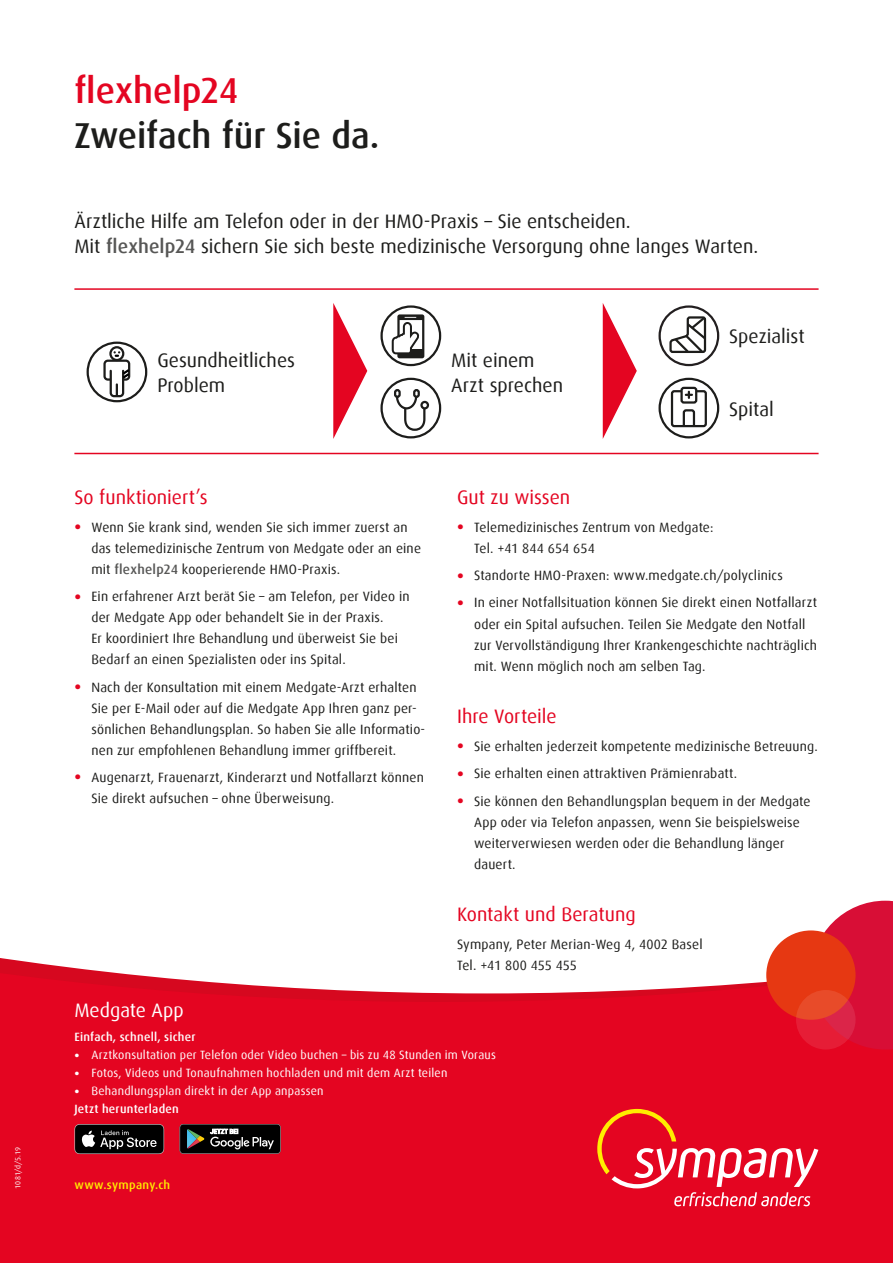
<style>
.page{position:relative;width:893px;height:1263px;background:#e40521}
.page>*{position:absolute;margin:0;border:0;box-sizing:border-box;transform-origin:0 0}
.t1{font:500 36px "Dax";letter-spacing:-.005em;color:#1d1d1b}
.t2{font:500 36px "Dax";color:#e40521}
.t3{font:19.5px/25.5px "Dax";color:#1d1d1b}
.t4{font:19.5px "Dax";color:#e40521}
.t5{font:19.5px "Dax";color:#fff}
.t6{font:13.5px/21px "Dax";letter-spacing:.015em;color:#1d1d1b}
.t7{font:12px/18px "Dax";letter-spacing:.02em;color:#fff}
.t8{font:500 12px "Dax";letter-spacing:.02em;color:#fff}
.t9{font:500 12px "Dax";letter-spacing:.025em;color:#ffed00}
.t10{font:7.5px "Dax";color:#fff}
.s1{font-weight:500;color:#575756}
.s2{font-weight:700;font-size:17.25px;color:#e40521}
.s3{font-weight:700;font-size:12.75px}
.s4{font-weight:500}
</style>
<div class="page">
<div style="left:0;top:0;width:893px;height:993px;background:#fff"></div>
<svg style="left:811px;top:901px;width:82px;height:148px;background:#dd2c4e"></svg>
<div style="left:766px;top:930px;width:89px;height:90px;background:#e63812;border-radius:50%"></div>
<svg style="left:796px;top:990px;width:59px;height:59px;background:#e43035"></svg>
<svg style="left:597px;top:1109px;width:221px;height:97px"></svg>
<svg style="left:603px;top:303px;width:34px;height:136px"></svg>
<svg style="left:333px;top:303px;width:34px;height:136px"></svg>
<hr style="left:74px;top:288px;width:745px;height:2px;background:#e40521">
<hr style="left:74px;top:453px;width:745px;height:1px;background:#e40521">
<div style="left:380px;top:378px;width:61px;height:60px;border:2px solid #1d1d1b;border-radius:50%"></div>
<div style="left:420px;top:401px;width:9px;height:8px;border:2px solid #1d1d1b;border-radius:50%"></div>
<div style="left:394px;top:389px;width:7px;height:9px;border:2px solid #1d1d1b;border-radius:2px"></div>
<div style="left:413px;top:389px;width:7px;height:9px;border:2px solid #1d1d1b;border-radius:2px"></div>
<svg style="left:395px;top:394px;width:32px;height:38px"></svg>
<div style="left:380px;top:305px;width:61px;height:61px;border:2px solid #1d1d1b;border-radius:50%"></div>
<div style="left:397px;top:314px;width:27px;height:44px;border:2px solid #1d1d1b"></div>
<div style="left:399px;top:349px;width:24px;height:8px;background:#1d1d1b"></div>
<svg style="left:392px;top:316px;width:31px;height:38px"></svg>
<div style="left:87px;top:342px;width:60px;height:60px;border:2px solid #1d1d1b;border-radius:50%"></div>
<div style="left:109px;top:346px;width:15px;height:15px;border:2px solid #1d1d1b;border-radius:50%"></div>
<div style="left:103px;top:360px;width:27px;height:21px;border:2px solid #1d1d1b;border-radius:3px"></div>
<svg style="left:114px;top:351px;width:6px;height:6px"></svg>
<svg style="left:108px;top:367px;width:24px;height:31px"></svg>
<div style="left:658px;top:378px;width:61px;height:60px;border:2px solid #1d1d1b;border-radius:50%"></div>
<div style="left:671px;top:390px;width:36px;height:37px;border:2px solid #1d1d1b;border-radius:2px"></div>
<svg style="left:686px;top:392px;width:6px;height:6px"></svg>
<div style="left:680px;top:387px;width:17px;height:17px;border:2px solid #1d1d1b;border-radius:2px"></div>
<svg style="left:682px;top:408px;width:14px;height:20px"></svg>
<div style="left:658px;top:305px;width:61px;height:61px;border:2px solid #231f20;border-radius:50%"></div>
<svg style="left:668px;top:315px;width:40px;height:40px;background:#c0c0bf"></svg>
<svg style="left:74px;top:1124px;width:90px;height:30px;background:#2f2c2d"></svg>
<svg style="left:180px;top:1124px;width:101px;height:30px;background:#2d2e2d"></svg>
<p class="t10" style="left:14px;top:1188px;width:43px;rotate:-90deg">1081/d/5.19</p>
<h1 class="t2" style="left:74px;top:70px;width:165px">flexhelp24</h1>
<h1 class="t1" style="left:74px;top:115px;width:306px">Zweifach für Sie da.</h1>
<h2 class="t3" style="left:74px;top:209px;width:685px">Ärztliche Hilfe am Telefon oder in der HMO-Praxis – Sie entscheiden.<br>Mit <span class="s1">flexhelp24</span> sichern Sie sich beste medizinische Versorgung ohne langes Warten.</h2>
<h2 class="t3" style="left:157px;top:348px;width:139px">Gesundheitliches<br>Problem</h2>
<h2 class="t3" style="left:451px;top:348px;width:113px">Mit einem<br>Arzt sprechen</h2>
<h2 class="t3" style="left:729px;top:324px;width:77px">Spezialist</h2>
<h2 class="t3" style="left:729px;top:396px;width:46px">Spital</h2>
<h2 class="t4" style="left:74px;top:487px;width:135px">So funktioniert’s</h2>
<p class="t6" style="left:91px;top:517px;width:331px;text-indent:-17px"><span class="s2">•</span> Wenn Sie krank sind, wenden Sie sich immer zuerst an das telemedizinische Zentrum von Medgate oder an eine mit <span class="s1">flexhelp24</span> kooperierende HMO-Praxis.</p>
<p class="t6" style="left:91px;top:586px;width:320px;text-indent:-17px"><span class="s2">•</span> Ein erfahrener Arzt berät Sie – am Telefon, per Video in der Medgate App oder behandelt Sie in der Praxis.<br>Er koordiniert Ihre Behandlung und überweist Sie bei Bedarf an einen Spezialisten oder ins Spital.</p>
<p class="t6" style="left:91px;top:676px;width:335px;text-indent:-17px"><span class="s2">•</span> Nach der Konsultation mit einem Medgate-Arzt erhalten Sie per E-Mail oder auf die Medgate App Ihren ganz per&shy;sönlichen Behandlungsplan. So haben Sie alle Informatio&shy;nen zur empfohlenen Behandlung immer griffbereit.</p>
<p class="t6" style="left:91px;top:767px;width:334px;text-indent:-17px"><span class="s2">•</span> Augenarzt, Frauenarzt, Kinderarzt und Notfallarzt können<br>Sie direkt aufsuchen – ohne Überweisung.</p>
<h2 class="t4" style="left:457px;top:487px;width:115px">Gut zu wissen</h2>
<p class="t6" style="left:474px;top:517px;width:241px;text-indent:-17px"><span class="s2">•</span> Telemedizinisches Zentrum von Medgate:<br>Tel. +41 844 654 654</p>
<p class="t6" style="left:457px;top:565px;width:327px"><span class="s2">•</span> Standorte HMO-Praxen: www.medgate.ch/polyclinics</p>
<p class="t6" style="left:474px;top:592px;width:344px;text-indent:-17px"><span class="s2">•</span> In einer Notfallsituation können Sie direkt einen Notfallarzt oder ein Spital aufsuchen. Teilen Sie Medgate den Notfall zur Vervollständigung Ihrer Krankengeschichte nachträglich mit. Wenn möglich noch am selben Tag.</p>
<h2 class="t4" style="left:457px;top:706px;width:101px">Ihre Vorteile</h2>
<p class="t6" style="left:457px;top:736px;width:362px"><span class="s2">•</span> Sie erhalten jederzeit kompetente medizinische Betreuung.</p>
<p class="t6" style="left:457px;top:763px;width:281px"><span class="s2">•</span> Sie erhalten einen attraktiven Prämienrabatt.</p>
<p class="t6" style="left:474px;top:790px;width:338px;text-indent:-17px"><span class="s2">•</span> Sie können den Behandlungsplan bequem in der Medgate App oder via Telefon anpassen, wenn Sie beispielsweise weiterverwiesen werden oder die Behandlung länger dauert.</p>
<h2 class="t4" style="left:457px;top:904px;width:180px">Kontakt und Beratung</h2>
<p class="t6" style="left:457px;top:934px;width:247px">Sympany, Peter Merian-Weg 4, 4002 Basel<br>Tel. +41 800 455 455</p>
<h2 class="t5" style="left:74px;top:999px;width:111px">Medgate App</h2>
<p class="t8" style="left:74px;top:1030px;width:123px">Einfach, schnell, sicher</p>
<p class="t7" style="left:74px;top:1046px;width:423px"><span class="s3">•</span> Arztkonsultation per Telefon oder Video buchen – bis zu 48 Stunden im Voraus</p>
<p class="t7" style="left:74px;top:1064px;width:375px"><span class="s3">•</span> Fotos, Videos und Tonaufnahmen hochladen und mit dem Arzt teilen</p>
<p class="t7" style="left:74px;top:1082px;width:251px"><span class="s3">•</span> Behandlungsplan direkt in der App anpassen<br><span class="s4">Jetzt herunterladen</span></p>
<p class="t9" style="left:74px;top:1178px;width:97px">www.sympany.ch</p>
</div>
